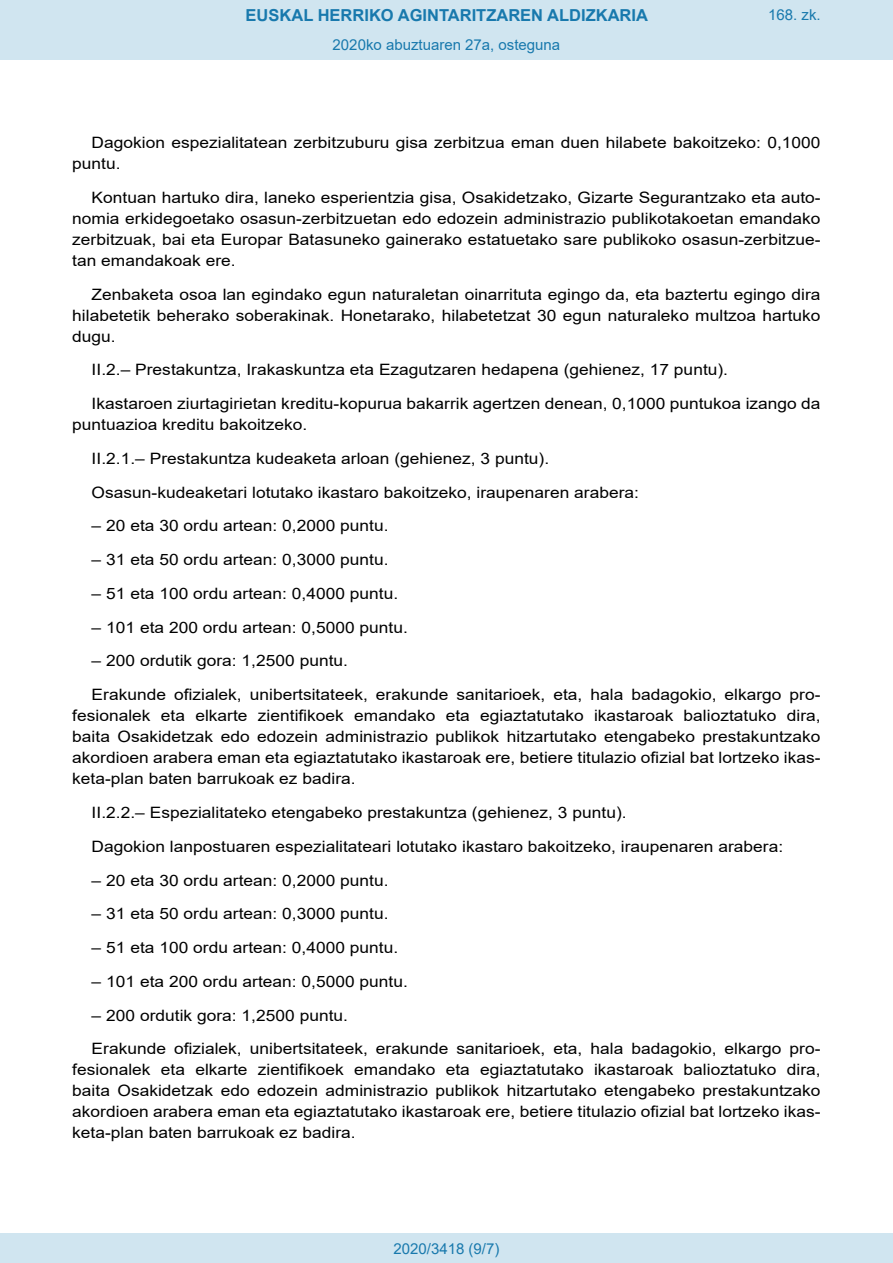
<style>
.page{position:relative;width:893px;height:1263px;background:#fff}
.page>*{position:absolute;margin:0;border:0;box-sizing:border-box;transform-origin:0 0}
.t1{font:700 16.5px "Arial";color:#1879ad}
.BOPVDetalle{font:15.6px/21px "Arial";color:#000;text-align:justify;scale:1.11 1}
.Paginacion_Centro{font:15px "Arial";color:#1879ad}
</style>
<div class="page">
<div style="left:0;top:0;width:893px;height:60px;background:#d0e5f0"></div>
<div style="left:0;top:1233px;width:893px;height:30px;background:#d0e5f0"></div>
<p class="t1" style="left:246px;top:3px;width:404px">EUSKAL HERRIKO AGINTARITZAREN ALDIZKARIA</p>
<p class="Paginacion_Centro" style="left:333px;top:35px;width:229px">2020ko abuztuaren 27a, osteguna</p>
<p class="Paginacion_Centro" style="left:768px;top:5px;width:54px">168. zk.</p>
<p class="BOPVDetalle" style="left:72px;top:132px;width:676px;text-indent:19px">Dagokion espezialitatean zerbitzuburu gisa zerbitzua eman duen hilabete bakoitzeko: 0,1000 puntu.</p>
<p class="BOPVDetalle" style="left:72px;top:187px;width:676px;text-indent:19px">Kontuan hartuko dira, laneko esperientzia gisa, Osakidetzako, Gizarte Segurantzako eta auto&shy;nomia erkidegoetako osasun-zerbitzuetan edo edozein administrazio publikotakoetan emandako zerbitzuak, bai eta Europar Batasuneko gainerako estatuetako sare publikoko osasun-zerbitzue&shy;tan emandakoak ere.</p>
<p class="BOPVDetalle" style="left:72px;top:284px;width:676px;text-indent:19px">Zenbaketa osoa lan egindako egun naturaletan oinarrituta egingo da, eta baztertu egingo dira hilabetetik beherako soberakinak. Honetarako, hilabetetzat 30 egun naturaleko multzoa hartuko dugu.</p>
<p class="BOPVDetalle" style="left:92px;top:359px;width:575px">II.2.– Prestakuntza, Irakaskuntza eta Ezagutzaren hedapena (gehienez, 17 puntu).</p>
<p class="BOPVDetalle" style="left:72px;top:393px;width:676px;text-indent:19px">Ikastaroen ziurtagirietan kreditu-kopurua bakarrik agertzen denean, 0,1000 puntukoa izango da puntuazioa kreditu bakoitzeko.</p>
<p class="BOPVDetalle" style="left:92px;top:448px;width:414px">II.2.1.– Prestakuntza kudeaketa arloan (gehienez, 3 puntu).</p>
<p class="BOPVDetalle" style="left:92px;top:482px;width:495px">Osasun-kudeaketari lotutako ikastaro bakoitzeko, iraupenaren arabera:</p>
<p class="BOPVDetalle" style="left:92px;top:515px;width:269px">– 20 eta 30 ordu artean: 0,2000 puntu.</p>
<p class="BOPVDetalle" style="left:92px;top:549px;width:269px">– 31 eta 50 ordu artean: 0,3000 puntu.</p>
<p class="BOPVDetalle" style="left:92px;top:583px;width:278px">– 51 eta 100 ordu artean: 0,4000 puntu.</p>
<p class="BOPVDetalle" style="left:92px;top:617px;width:286px">– 101 eta 200 ordu artean: 0,5000 puntu.</p>
<p class="BOPVDetalle" style="left:92px;top:650px;width:232px">– 200 ordutik gora: 1,2500 puntu.</p>
<p class="BOPVDetalle" style="left:72px;top:684px;width:676px;text-indent:19px">Erakunde ofizialek, unibertsitateek, erakunde sanitarioek, eta, hala badagokio, elkargo pro&shy;fesionalek eta elkarte zientifikoek emandako eta egiaztatutako ikastaroak balioztatuko dira, baita Osakidetzak edo edozein administrazio publikok hitzartutako etengabeko prestakuntzako akordioen arabera eman eta egiaztatutako ikastaroak ere, betiere titulazio ofizial bat lortzeko ikas&shy;keta-plan baten barrukoak ez badira.</p>
<p class="BOPVDetalle" style="left:92px;top:802px;width:483px">II.2.2.– Espezialitateko etengabeko prestakuntza (gehienez, 3 puntu).</p>
<p class="BOPVDetalle" style="left:92px;top:836px;width:625px">Dagokion lanpostuaren espezialitateari lotutako ikastaro bakoitzeko, iraupenaren arabera:</p>
<p class="BOPVDetalle" style="left:92px;top:869px;width:269px">– 20 eta 30 ordu artean: 0,2000 puntu.</p>
<p class="BOPVDetalle" style="left:92px;top:903px;width:269px">– 31 eta 50 ordu artean: 0,3000 puntu.</p>
<p class="BOPVDetalle" style="left:92px;top:937px;width:278px">– 51 eta 100 ordu artean: 0,4000 puntu.</p>
<p class="BOPVDetalle" style="left:92px;top:971px;width:286px">– 101 eta 200 ordu artean: 0,5000 puntu.</p>
<p class="BOPVDetalle" style="left:92px;top:1004px;width:232px">– 200 ordutik gora: 1,2500 puntu.</p>
<p class="BOPVDetalle" style="left:72px;top:1038px;width:676px;text-indent:19px">Erakunde ofizialek, unibertsitateek, erakunde sanitarioek, eta, hala badagokio, elkargo pro&shy;fesionalek eta elkarte zientifikoek emandako eta egiaztatutako ikastaroak balioztatuko dira, baita Osakidetzak edo edozein administrazio publikok hitzartutako etengabeko prestakuntzako akordioen arabera eman eta egiaztatutako ikastaroak ere, betiere titulazio ofizial bat lortzeko ikas&shy;keta-plan baten barrukoak ez badira.</p>
<p class="Paginacion_Centro" style="left:393px;top:1238px;width:107px">2020/3418 (9/7)</p>
</div>
